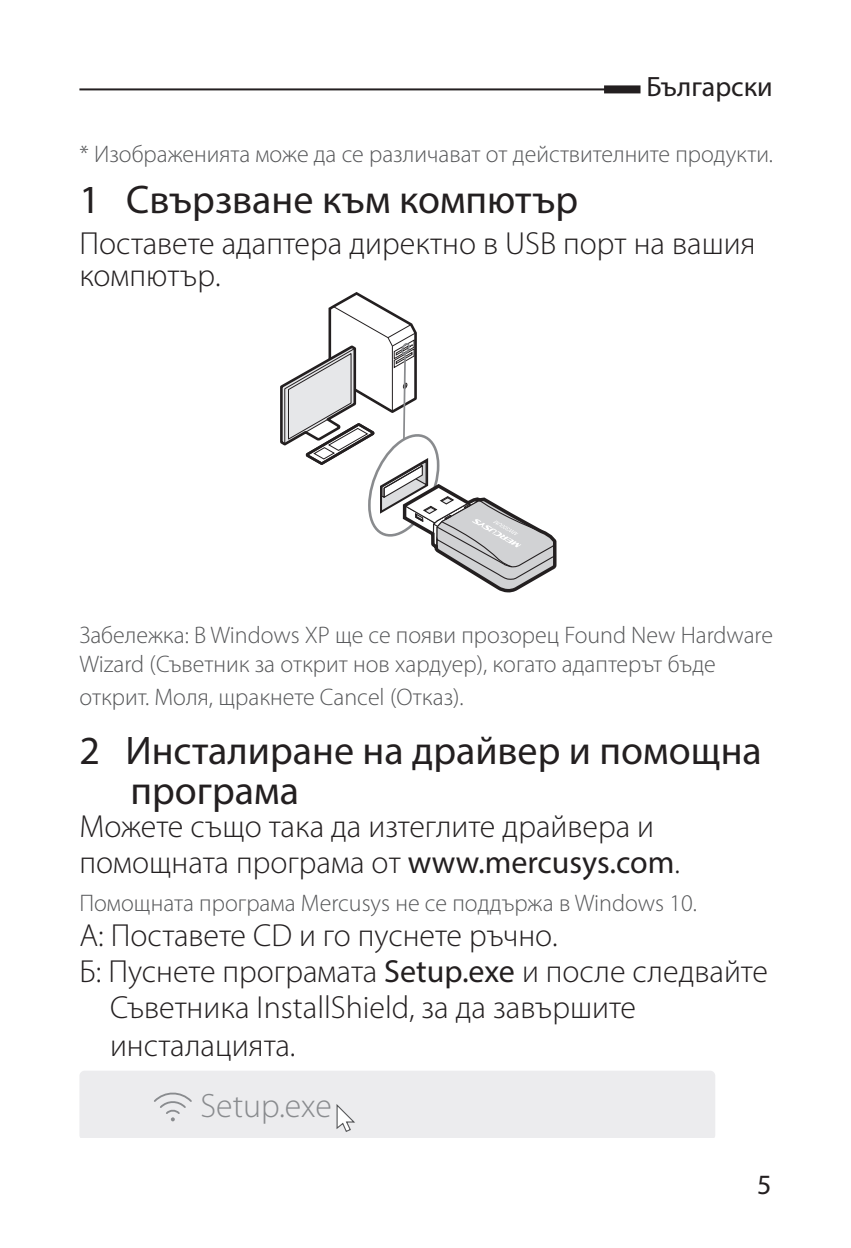
<style>
.page{position:relative;width:851px;height:1248px;background:#fff}
.page>*{position:absolute;margin:0;border:0;box-sizing:border-box;transform-origin:0 0}
.t1{font:40px/40px "Myriad Pro";color:#231f20}
.t2{font:300 34px "Myriad Pro";color:#898b8e}
.t3{font:300 32px/32px "Myriad Pro";color:#231f20}
.t4{font:28px "Myriad Pro";color:#231f20}
.t5{font:300 24px/28.8px "Myriad Pro";color:#57585a}
.s1{font-weight:400}
</style>
<div class="page">
<hr style="left:79px;top:88px;width:534px;height:2px;background:#231f20">
<div style="left:604px;top:85px;width:36px;height:8px;background:#231f20"></div>
<svg style="left:280px;top:292px;width:277px;height:301px"></svg>
<div style="left:79px;top:1071px;width:636px;height:66px;background:#ececee"></div>
<svg style="left:152px;top:1090px;width:41px;height:31px"></svg>
<svg style="left:335px;top:1103px;width:21px;height:29px"></svg>
<p class="t4" style="left:646px;top:69px;width:128px">Български</p>
<p class="t5" style="left:79px;top:140px;width:695px">* Изображенията може да се различават от действителните продукти.</p>
<h1 class="t1" style="left:79px;top:179px;width:500px">1 Свързване към компютър</h1>
<h3 class="t3" style="left:79px;top:228px;width:677px">Поставете адаптера директно в USB порт на вашия компютър.</h3>
<p class="t5" style="left:79px;top:621px;width:695px">Забележка: В Windows XP ще се появи прозорец Found New Hardware<br>Wizard (Съветник за открит нов хардуер), когато адаптерът бъде</p>
<p class="t5" style="left:79px;top:682px;width:386px">открит. Моля, щракнете Cancel (Отказ).</p>
<h1 class="t1" style="left:130px;top:729px;width:632px;text-indent:-51px">2 Инсталиране на драйвер и помощна програма</h1>
<h3 class="t3" style="left:79px;top:809px;width:602px;line-height:36px">Можете също така да изтеглите драйвера и помощната програма от <span class="s1">www.mercusys.com</span>.</h3>
<p class="t5" style="left:79px;top:888px;width:619px">Помощната програма Mercusys не се поддържа в Windows 10.</p>
<h3 class="t3" style="left:79px;top:919px;width:480px">A: Поставете CD и го пуснете ръчно.</h3>
<h3 class="t3" style="left:79px;top:955px;width:690px">Б: Пуснете програмата <span class="s1">Setup.exe</span> и после следвайте</h3>
<h3 class="t3" style="left:110px;top:991px;width:527px">Съветника InstallShield, за да завършите</h3>
<h3 class="t3" style="left:110px;top:1029px;width:187px">инсталацията.</h3>
<h2 class="t2" style="left:200px;top:1086px;width:133px">Setup.exe</h2>
<p class="t4" style="left:757px;top:1166px;width:16px">5</p>
</div>
